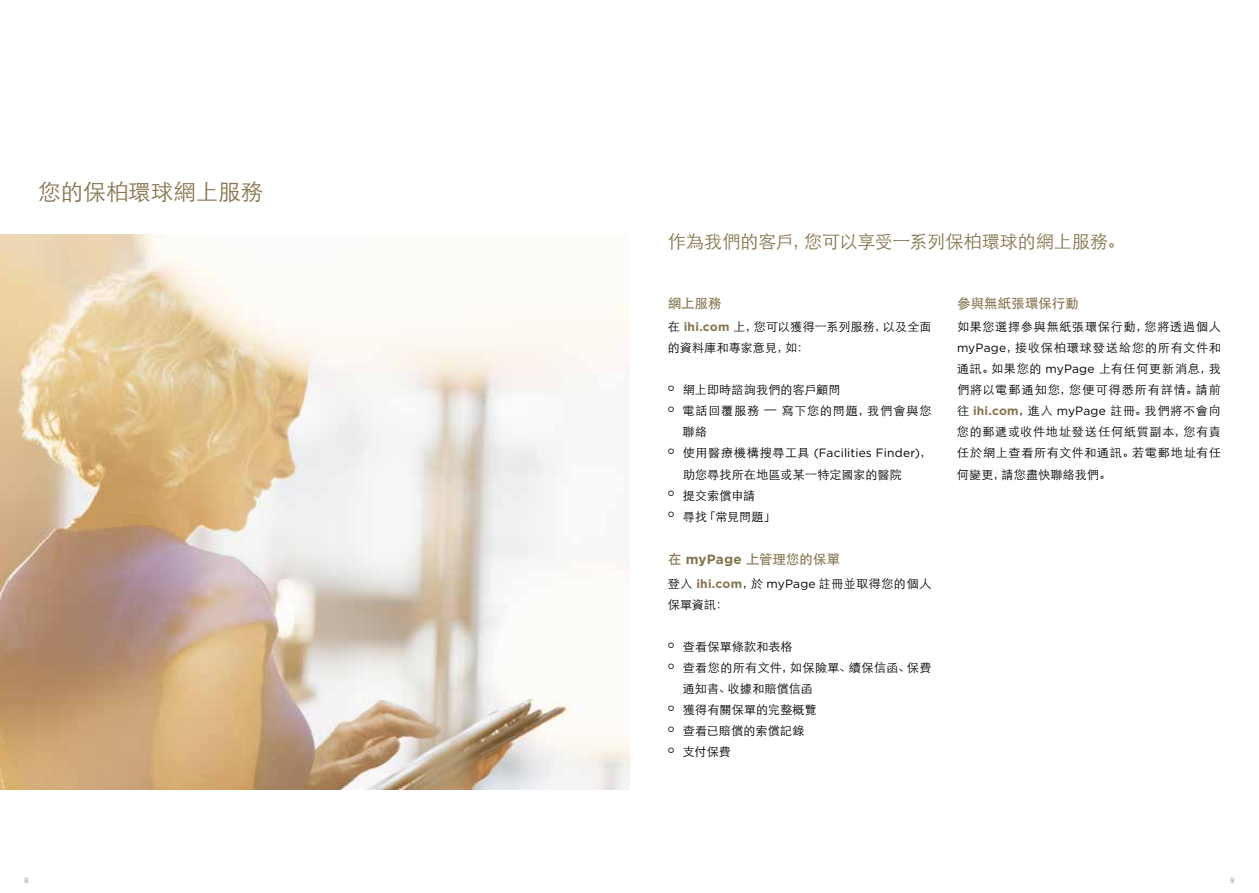
<style>
.page{position:relative;width:1259px;height:893px;background:#fff}
.page>*{position:absolute;margin:0;border:0;box-sizing:border-box;transform-origin:0 0}
.t1{font:300 22.5px "ST Heiti SC";color:#85754e}
.t2{font:300 18px "ST Heiti SC";color:#85754e}
.t3{font:500 13.5px "ST Heiti SC";color:#85754e}
.t4{font:300 12px/21px "ST Heiti SC";letter-spacing:.03em;color:#000}
.t5{font:300 12px/21px "ST Heiti SC";letter-spacing:.01em;color:#000}
.t6{font:12px "Gotham";letter-spacing:.01em;color:#000}
.t7{font:7.5px "Gotham Narrow";color:#86878c}
.s1{font-family:"Gotham";font-weight:700;color:#85754e}
.s2{font-family:"ST Heiti SC";font-weight:300}
.s3{font-family:"Gotham";font-weight:700}
.s4{font-family:"Gotham";font-weight:400}
</style>
<div class="page">
<img style="left:0;top:235px;width:629px;height:555px">
<h1 class="t1" style="left:38px;top:172px;width:226px">您的保柏環球網上服務</h1>
<h2 class="t2" style="left:668px;top:226px;width:459px">作為我們的客戶，您可以享受一系列保柏環球的網上服務。</h2>
<p class="t3" style="left:668px;top:295px;width:55px">網上服務</p>
<p class="t4" style="left:668px;top:315px;width:265px">在 <span class="s1">ihi.com</span> 上，您可以獲得一系列服務，以及全面的資料庫和專家意見，如：</p>
<p class="t4" style="left:682px;top:378px;width:250px">網上即時諮詢我們的客戶顧問<br>電話回覆服務 — 寫下您的問題，我們會與您聯絡</p>
<p class="t6" style="left:682px;top:446px;width:250px"><span class="s2">使用醫療機構搜尋工具</span> (Facilities Finder)<span class="s2">，</span></p>
<p class="t5" style="left:682px;top:462px;width:221px">助您尋找所在地區或某一特定國家的醫院提交索償申請<br>尋找「常見問題」</p>
<p class="t3" style="left:668px;top:551px;width:174px">在 <span class="s3">myPage</span> 上管理您的保單</p>
<p class="t4" style="left:668px;top:572px;width:265px">登入 <span class="s1">ihi.com</span>，於 <span class="s4">myPage</span> 註冊並取得您的個人保單資訊：</p>
<p class="t4" style="left:682px;top:635px;width:250px">查看保單條款和表格<br>查看您的所有文件，如保險單、續保信函、保費通知書、收據和賠償信函<br>獲得有關保單的完整概覽<br>查看已賠償的索償記錄<br>支付保費</p>
<p class="t3" style="left:957px;top:295px;width:123px">參與無紙張環保行動</p>
<p class="t4" style="left:957px;top:315px;width:265px;text-align:justify">如果您選擇參與無紙張環保行動，您將透過個人<span class="s4">myPage</span>，接收保柏環球發送給您的所有文件和通訊。如果您的 <span class="s4">myPage</span> 上有任何更新消息，我們將以電郵通知您，您便可得悉所有詳情。請前往 <span class="s1">ihi.com</span>，進入 <span class="s4">myPage</span> 註冊。我們將不會向您的郵遞或收件地址發送任何紙質副本，您有責任於網上查看所有文件和通訊。若電郵地址有任何變更，請您盡快聯絡我們。</p>
<p class="t7" style="left:24px;top:876px;width:6px">8</p>
<p class="t7" style="left:1230px;top:876px;width:6px">9</p>
</div>
